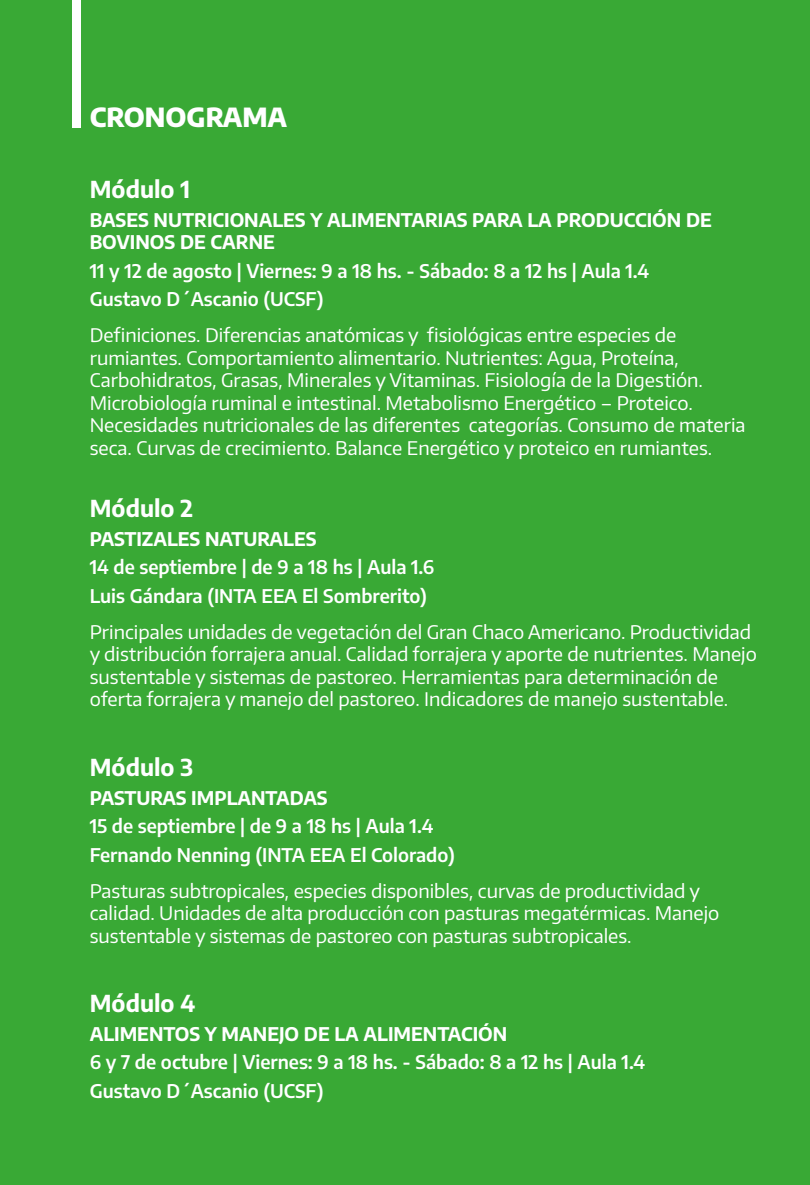
<style>
.page{position:relative;width:810px;height:1185px;background:#39a935}
.page>*{position:absolute;margin:0;border:0;box-sizing:border-box;transform-origin:0 0}
.t1{font:800 26.25px "Encode Sans";color:#fff}
.t2{font:700 23.25px "Encode Sans";color:#fff}
.t3{font:18.75px/22.5px "Encode Sans";color:#fff}
.t4{font:600 18.75px/28.5px "Encode Sans";color:#fff}
.t5{font:700 18.75px/22.5px "Encode Sans";color:#fff}
</style>
<div class="page">
<div style="left:73px;top:0;width:8px;height:128px;background:#fff"></div>
<h1 class="t1" style="left:90px;top:99px;width:199px">CRONOGRAMA</h1>
<p class="t2" style="left:90px;top:174px;width:102px">Módulo 1</p>
<p class="t5" style="left:90px;top:208px;width:624px">BASES NUTRICIONALES Y ALIMENTARIAS PARA LA PRODUCCIÓN DE<br>BOVINOS DE CARNE</p>
<p class="t4" style="left:90px;top:256px;width:561px">11 y 12 de agosto | Viernes: 9 a 18 hs. - Sábado: 8 a 12 hs | Aula 1.4<br>Gustavo D´Ascanio (UCSF)</p>
<p class="t3" style="left:90px;top:323px;width:657px">Definiciones. Diferencias anatómicas y fisiológicas entre especies de rumiantes. Comportamiento alimentario. Nutrientes: Agua, Proteína, Carbohidratos, Grasas, Minerales y Vitaminas. Fisiología de la Digestión.<br>Microbiología ruminal e intestinal. Metabolismo Energético – Proteico.<br>Necesidades nutricionales de las diferentes categorías. Consumo de materia seca. Curvas de crecimiento. Balance Energético y proteico en rumiantes.</p>
<p class="t2" style="left:90px;top:493px;width:105px">Módulo 2</p>
<p class="t5" style="left:90px;top:527px;width:228px">PASTIZALES NATURALES</p>
<p class="t4" style="left:90px;top:552px;width:346px">14 de septiembre | de 9 a 18 hs | Aula 1.6<br>Luis Gándara (INTA EEA El Sombrerito)</p>
<p class="t3" style="left:90px;top:620px;width:669px">Principales unidades de vegetación del Gran Chaco Americano. Productividad y distribución forrajera anual. Calidad forrajera y aporte de nutrientes. Manejo sustentable y sistemas de pastoreo. Herramientas para determinación de oferta forrajera y manejo del pastoreo. Indicadores de manejo sustentable.</p>
<p class="t2" style="left:90px;top:751px;width:105px">Módulo 3</p>
<p class="t5" style="left:90px;top:786px;width:239px">PASTURAS IMPLANTADAS</p>
<p class="t4" style="left:90px;top:811px;width:367px">15 de septiembre | de 9 a 18 hs | Aula 1.4<br>Fernando Nenning (INTA EEA El Colorado)</p>
<p class="t3" style="left:90px;top:879px;width:631px">Pasturas subtropicales, especies disponibles, curvas de productividad y calidad. Unidades de alta producción con pasturas megatérmicas. Manejo sustentable y sistemas de pastoreo con pasturas subtropicales.</p>
<p class="t2" style="left:90px;top:988px;width:107px">Módulo 4</p>
<p class="t5" style="left:90px;top:1022px;width:419px">ALIMENTOS Y MANEJO DE LA ALIMENTACIÓN</p>
<p class="t4" style="left:90px;top:1047px;width:557px">6 y 7 de octubre | Viernes: 9 a 18 hs. - Sábado: 8 a 12 hs | Aula 1.4<br>Gustavo D´Ascanio (UCSF)</p>
</div>
